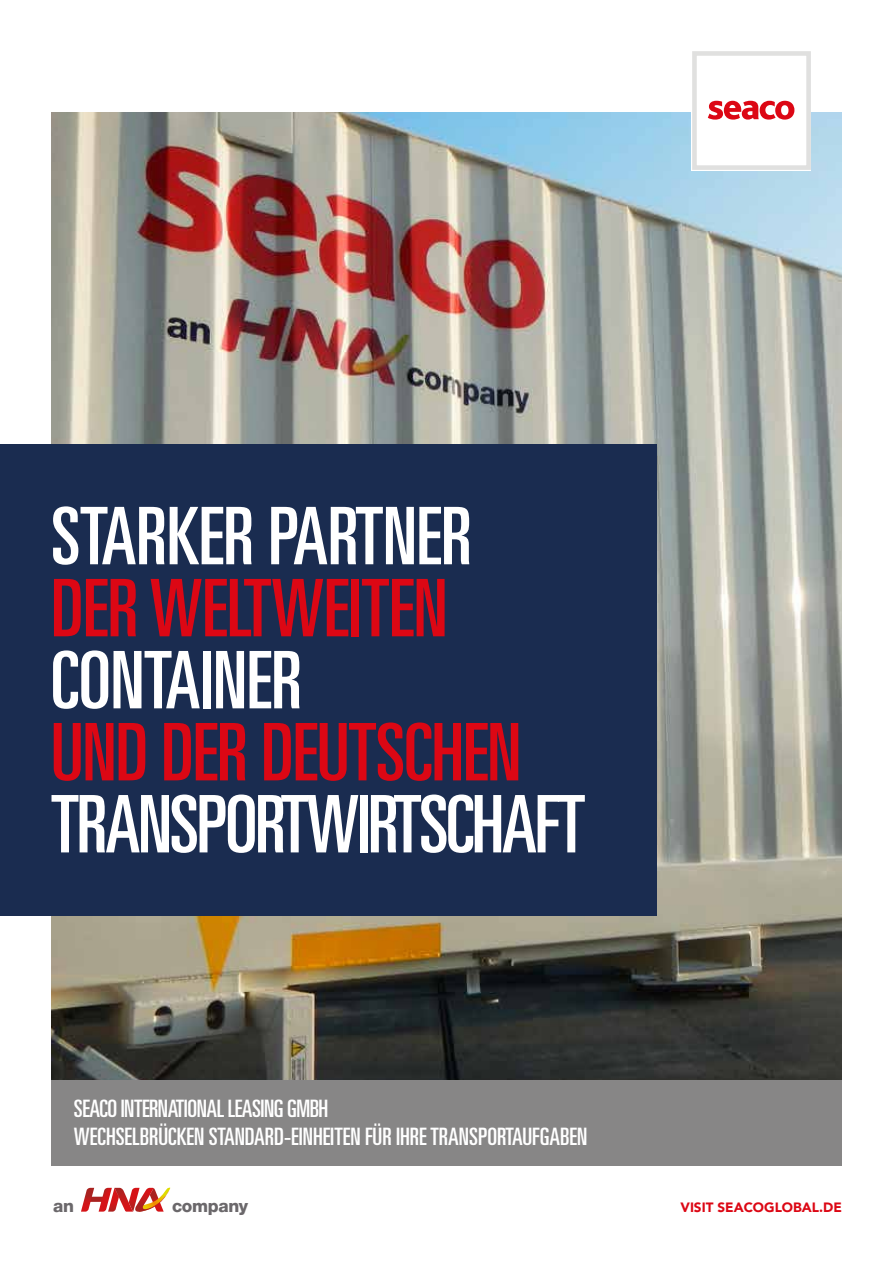
<style>
.page{position:relative;width:893px;height:1263px;background:#fff}
.page>*{position:absolute;margin:0;border:0;box-sizing:border-box;transform-origin:0 0}
.t1{font:ultra-condensed 79.5px "Univers LT Std";letter-spacing:-.01em;color:#dc0714}
.t2{font:ultra-condensed 79.5px "Univers LT Std";letter-spacing:-.005em;color:#fff}
.t3{font:ultra-condensed 79.5px "Univers LT Std";letter-spacing:-.03em;color:#fff}
.t4{font:ultra-condensed 24px/28.8px "Univers LT Std";color:#fff}
.t5{font:800 17.25px "Helvetica Neue LT Std";letter-spacing:-.02em;color:#6b686b}
.t6{font:900 13.5px "Avenir";color:#dc0714}
</style>
<div class="page">
<img style="left:51px;top:112px;width:791px;height:968px">
<div style="left:692px;top:51px;width:119px;height:119px;background:#fff"></div>
<div style="left:692px;top:51px;width:119px;height:119px;border:5px solid #e0e0df"></div>
<svg style="left:708px;top:101px;width:86px;height:19px"></svg>
<div style="left:0;top:444px;width:657px;height:471px;background:#1a2c50"></div>
<svg style="left:81px;top:1187px;width:89px;height:25px"></svg>
<div style="left:51px;top:1080px;width:791px;height:85px;background:#878686"></div>
<h1 class="t2" style="left:51px;top:491px;width:422px">STARKER PARTNER</h1>
<h1 class="t1" style="left:51px;top:563px;width:398px">DER WELTWEITEN</h1>
<h1 class="t2" style="left:51px;top:635px;width:253px">CONTAINER</h1>
<h1 class="t1" style="left:51px;top:707px;width:472px">UND DER DEUTSCHEN</h1>
<h1 class="t3" style="left:51px;top:779px;width:536px">TRANSPORTWIRTSCHAFT</h1>
<p class="t4" style="left:74px;top:1093px;width:515px">SEACO INTERNATIONAL LEASING GMBH<br>WECHSELBRÜCKEN STANDARD-EINHEITEN FÜR IHRE TRANSPORTAUFGABEN</p>
<p class="t5" style="left:53px;top:1195px;width:22px">an</p>
<p class="t5" style="left:172px;top:1195px;width:78px">company</p>
<p class="t6" style="left:680px;top:1195px;width:163px">VISIT SEACOGLOBAL.DE</p>
</div>
